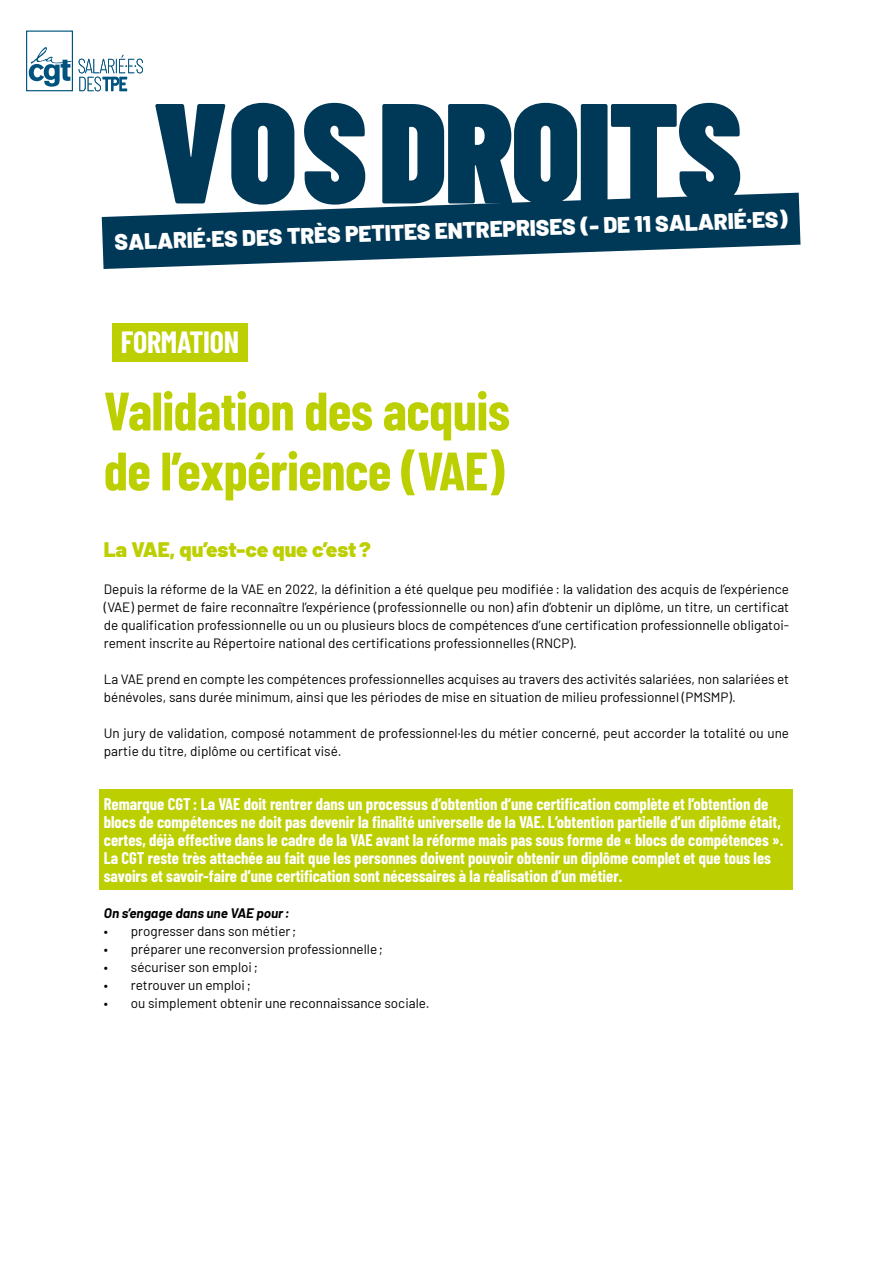
<style>
.page{position:relative;width:893px;height:1263px;background:#fff}
.page>*{position:absolute;margin:0;border:0;box-sizing:border-box;transform-origin:0 0}
.t1{font:900 142.05px "Barlow Condensed";letter-spacing:-.02em;color:#003857}
.t2{font:700 54px/60px "Barlow Condensed";letter-spacing:-.01em;color:#bccf00}
.t3{font:700 30px "Barlow Condensed";letter-spacing:-.01em;color:#fff}
.t4{font:900 22.5px "Barlow";color:#fff}
.t5{font:900 21px "Barlow";color:#bccf00}
.t6{font:700 16.5px/18px "Barlow Condensed";color:#fff}
.t7{font:13.5px/18px "Barlow";color:#000}
.t8{font:italic 700 13.5px "Barlow";color:#000}
</style>
<div class="page">
<svg style="left:79px;top:55px;width:64px;height:36px"></svg>
<div style="left:26px;top:31px;width:47px;height:60px;border:1px solid #00537e"></div>
<svg style="left:29px;top:47px;width:42px;height:40px"></svg>
<svg style="left:102px;top:193px;width:698px;height:76px;fill:#003857"></svg>
<div style="left:112px;top:323px;width:136px;height:39px;background:#bccf00"></div>
<div style="left:100px;top:789px;width:693px;height:101px;background:#bccf00"></div>
<h1 class="t1" style="left:153px;top:61px;width:590px">VOS DROITS</h1>
<h3 class="t4" style="left:114px;top:228px;width:675px;rotate:-2deg">SALARIÉ·ES DES TRÈS PETITES ENTREPRISES (- DE 11 SALARIÉ·ES)</h3>
<h3 class="t3" style="left:121px;top:323px;width:120px">FORMATION</h3>
<h2 class="t2" style="left:104px;top:379px;width:408px">Validation des acquis de l’expérience (VAE)</h2>
<h3 class="t5" style="left:104px;top:536px;width:268px">La VAE, qu’est-ce que c’est?</h3>
<p class="t7" style="left:104px;top:580px;width:687px;text-align:justify">Depuis la réforme de la VAE en 2022, la définition a été quelque peu modifiée: la validation des acquis de l’expérience (VAE) permet de faire reconnaître l’expérience (professionnelle ou non) afin d’obtenir un diplôme, un titre, un certificat de qualification professionnelle ou un ou plusieurs blocs de compétences d’une certification professionnelle obligatoi&shy;rement inscrite au Répertoire national des certifications professionnelles (RNCP).</p>
<p class="t7" style="left:104px;top:670px;width:687px">La VAE prend en compte les compétences professionnelles acquises au travers des activités salariées, non salariées et bénévoles, sans durée minimum, ainsi que les périodes de mise en situation de milieu professionnel (PMSMP).</p>
<p class="t7" style="left:104px;top:724px;width:687px">Un jury de validation, composé notamment de professionnel·les du métier concerné, peut accorder la totalité ou une partie du titre, diplôme ou certificat visé.</p>
<p class="t6" style="left:104px;top:794px;width:681px">Remarque CGT : La VAE doit rentrer dans un processus d’obtention d’une certification complète et l’obtention de blocs de compétences ne doit pas devenir la finalité universelle de la VAE. L’obtention partielle d’un diplôme était, certes, déjà effective dans le cadre de la VAE avant la réforme mais pas sous forme de « blocs de compétences ».<br>La CGT reste très attachée au fait que les personnes doivent pouvoir obtenir un diplôme complet et que tous les savoirs et savoir-faire d’une certification sont nécessaires à la réalisation d’un métier.</p>
<p class="t8" style="left:104px;top:905px;width:187px">On s’engage dans une VAE pour:</p>
<p class="t7" style="left:104px;top:922px;width:194px">• progresser dans son métier;</p>
<p class="t7" style="left:104px;top:940px;width:281px">• préparer une reconversion professionnelle;</p>
<p class="t7" style="left:104px;top:958px;width:156px">• sécuriser son emploi;</p>
<p class="t7" style="left:104px;top:976px;width:149px">• retrouver un emploi;</p>
<p class="t7" style="left:104px;top:994px;width:327px">• ou simplement obtenir une reconnaissance sociale.</p>
</div>
